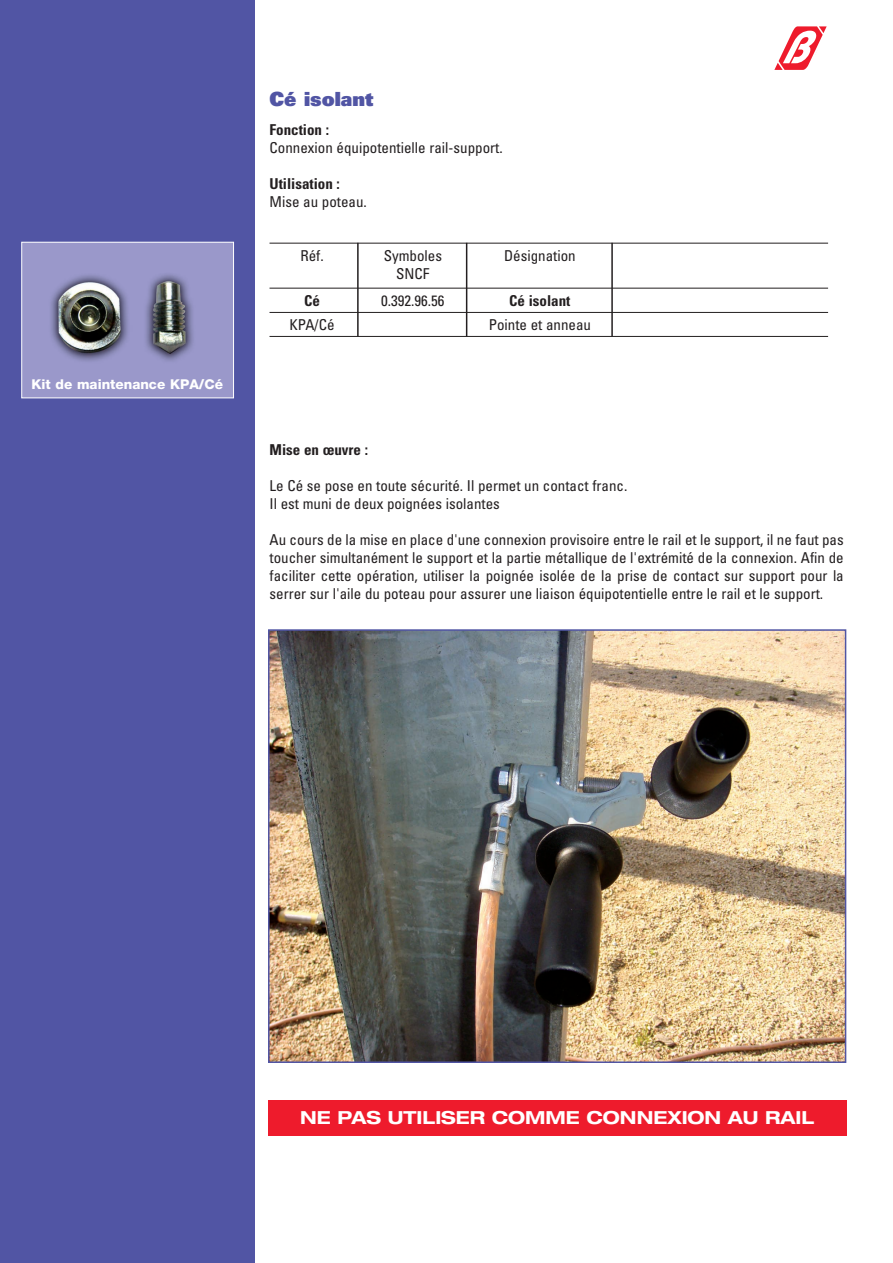
<style>
.page{position:relative;width:893px;height:1263px;background:#fff}
.page>*{position:absolute;margin:0;border:0;box-sizing:border-box;transform-origin:0 0}
.t1{font:900 19.5px "Univers";color:#5155a4}
.t2{font:700 expanded 18px "Helvetica Neue";color:#fff}
.t3{font:condensed 15px/18px "Univers";color:#231f20}
.t4{font:700 condensed 15px "Univers";color:#231f20}
.t5{font:800 13.5px "Helvetica Neue";color:#fff}
</style>
<div class="page">
<div style="left:0;top:0;width:255px;height:1263px;background:#5155a4"></div>
<img style="left:23px;top:244px;width:209px;height:152px">
<div style="left:21px;top:242px;width:213px;height:156px;border:1px solid #fff"></div>
<img style="left:271px;top:632px;width:572px;height:428px">
<div style="left:268px;top:629px;width:578px;height:434px;border:2px solid #5155a4"></div>
<svg style="left:774px;top:26px;width:53px;height:44px"></svg>
<hr style="left:269px;top:243px;width:559px;height:1px;background:#231f20">
<hr style="left:269px;top:288px;width:559px;height:1px;background:#231f20">
<hr style="left:269px;top:312px;width:559px;height:1px;background:#231f20">
<hr style="left:269px;top:336px;width:559px;height:1px;background:#231f20">
<hr style="left:357px;top:243px;width:1px;height:93px;background:#231f20">
<hr style="left:466px;top:243px;width:1px;height:93px;background:#231f20">
<hr style="left:611px;top:243px;width:2px;height:93px;background:#231f20">
<div style="left:268px;top:1100px;width:578px;height:36px;background:#ee1b2c"></div>
<p class="t5" style="left:32px;top:380px;width:193px">Kit de maintenance KPA/Cé</p>
<h1 class="t1" style="left:269px;top:91px;width:105px">Cé isolant</h1>
<p class="t4" style="left:269px;top:124px;width:61px">Fonction :</p>
<p class="t3" style="left:269px;top:140px;width:235px">Connexion équipotentielle rail-support.</p>
<p class="t4" style="left:269px;top:178px;width:72px">Utilisation :</p>
<p class="t3" style="left:269px;top:194px;width:99px">Mise au poteau.</p>
<p class="t3" style="left:300px;top:247px;width:25px">Réf.</p>
<p class="t3" style="left:383px;top:247px;width:60px">Symboles</p>
<p class="t3" style="left:504px;top:247px;width:73px">Désignation</p>
<p class="t3" style="left:396px;top:265px;width:35px">SNCF</p>
<p class="t4" style="left:304px;top:295px;width:17px">Cé</p>
<p class="t3" style="left:381px;top:292px;width:65px">0.392.96.56</p>
<p class="t4" style="left:509px;top:295px;width:63px">Cé isolant</p>
<p class="t3" style="left:289px;top:316px;width:47px">KPA/Cé</p>
<p class="t3" style="left:488px;top:316px;width:104px">Pointe et anneau</p>
<p class="t4" style="left:269px;top:444px;width:100px">Mise en œuvre :</p>
<p class="t3" style="left:269px;top:477px;width:359px">Le Cé se pose en toute sécurité. Il permet un contact franc.<br>Il est muni de deux poignées isolantes</p>
<p class="t3" style="left:269px;top:531px;width:575px;text-align:justify">Au cours de la mise en place d'une connexion provisoire entre le rail et le support, il ne faut pas toucher simultanément le support et la partie métallique de l'extrémité de la connexion. Afin de faciliter cette opération, utiliser la poignée isolée de la prise de contact sur support pour la serrer sur l'aile du poteau pour assurer une liaison équipotentielle entre le rail et le support.</p>
<p class="t2" style="left:300px;top:1111px;width:516px">NE PAS UTILISER COMME CONNEXION AU RAIL</p>
</div>
